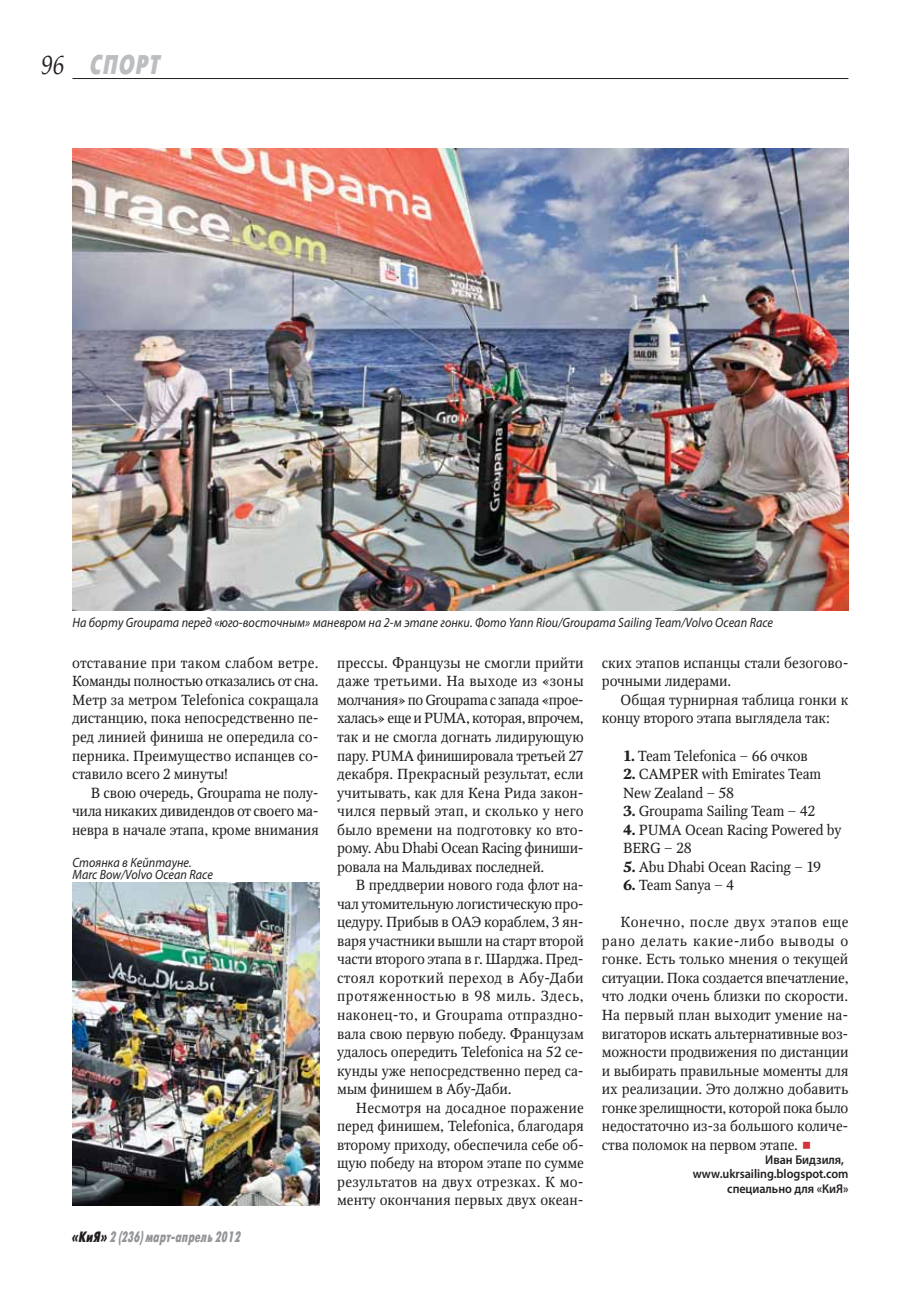
<style>
.page{position:relative;width:919px;height:1289px;background:#fff}
.page>*{position:absolute;margin:0;border:0;box-sizing:border-box;transform-origin:0 0}
.t1{font:italic 27px "Futuris X Cond C";color:#bbbdc0}
.t2{font:italic 15px "Futuris X Cond C";color:#939598;scale:.9 1}
.t3{font:14.55px/18.6px "Octava C";letter-spacing:-.01em;color:#231f20;text-align:justify}
.t4{font:italic 13.5px/12.1px "Myriad Pro";letter-spacing:.005em;color:#231f20;scale:.9 1}
.t5{font:600 12.75px "Myriad Pro";letter-spacing:-.005em;color:#231f20;scale:.95 1}
.s1{font-family:"Palatino Linotype";color:#231f20}
.s2{color:#231f20}
.s3{font-weight:700}
.s4{color:#d23439}
</style>
<div class="page">
<hr style="left:72px;top:78px;width:776px;height:1px;background:#231f20">
<img style="left:72px;top:882px;width:247px;height:323px">
<img style="left:72px;top:149px;width:776px;height:461px">
<h1 class="t1" style="left:41px;top:49px;width:124px"><span class="s1">96</span> СПОРТ</h1>
<p class="t4" style="left:72px;top:617px;width:780px">На борту Groupama перед «юго-восточным» маневром на 2-м этапе гонки. Фото Yann Riou/Groupama Sailing Team/Volvo Ocean Race</p>
<p class="t3" style="left:72px;top:654px;width:248px">отставание при таком слабом ветре.<br>Команды полностью отказались от сна.<br>Метр за метром Telefonica сокращала дистанцию, пока непосредственно пе&shy;ред линией финиша не опередила со&shy;перника. Преимущество испанцев со&shy;ставило всего 2 минуты!</p>
<p class="t3" style="left:72px;top:784px;width:248px;text-indent:19px">В свою очередь, Groupama не полу&shy;чила никаких дивидендов от своего ма&shy;невра в начале этапа, кроме внимания</p>
<p class="t4" style="left:72px;top:856px;width:157px">Стоянка в Кейптауне.<br>Marc Bow/Volvo Ocean Race</p>
<p class="t2" style="left:71px;top:1228px;width:193px"><span class="s2">«КиЯ»</span> 2 (236)март-апрель 2012</p>
<p class="t3" style="left:337px;top:654px;width:248px">прессы. Французы не смогли прийти даже третьими. На выходе из «зоны молчания» по Groupama с запада «прое&shy;халась» еще и PUMA, которая, впрочем, так и не смогла догнать лидирующую пару. PUMA финишировала третьей 27 декабря. Прекрасный результат, если учитывать, как для Кена Рида закон&shy;чился первый этап, и сколько у него было времени на подготовку ко вто&shy;рому. Abu Dhabi Ocean Racing финиши&shy;ровала на Мальдивах последней.</p>
<p class="t3" style="left:337px;top:877px;width:248px;text-indent:19px">В преддверии нового года флот на&shy;чал утомительную логистическую про&shy;цедуру. Прибыв в ОАЭ кораблем, 3 ян&shy;варя участники вышли на старт второй части второго этапа в г. Шарджа. Пред&shy;стоял короткий переход в Абу-Даби протяженностью в 98 миль. Здесь, наконец-то, и Groupama отпраздно&shy;вала свою первую победу. Французам удалось опередить Telefonica на 52 се&shy;кунды уже непосредственно перед са&shy;мым финишем в Абу-Даби.</p>
<p class="t3" style="left:337px;top:1099px;width:248px;text-indent:19px">Несмотря на досадное поражение перед финишем, Telefonica, благодаря второму приходу, обеспечила себе об&shy;щую победу на втором этапе по сумме результатов на двух отрезках. К мо&shy;менту окончания первых двух океан-</p>
<p class="t3" style="left:601px;top:654px;width:248px">ских этапов испанцы стали безогово&shy;рочными лидерами.</p>
<p class="t3" style="left:601px;top:691px;width:248px;text-indent:19px">Общая турнирная таблица гонки к концу второго этапа выглядела так:</p>
<p class="t3" style="left:623px;top:747px;width:186px"><span class="s3">1.</span> Team Telefonica – 66 очков</p>
<p class="t3" style="left:623px;top:765px;width:200px"><span class="s3">2.</span> CAMPER with Emirates Team<br>New Zealand – 58</p>
<p class="t3" style="left:623px;top:803px;width:194px"><span class="s3">3.</span> Groupama Sailing Team – 42</p>
<p class="t3" style="left:623px;top:821px;width:220px"><span class="s3">4.</span> PUMA Ocean Racing Powered by<br>BERG – 28</p>
<p class="t3" style="left:623px;top:858px;width:199px"><span class="s3">5.</span> Abu Dhabi Ocean Racing – 19</p>
<p class="t3" style="left:623px;top:877px;width:113px"><span class="s3">6.</span> Team Sanya – 4</p>
<p class="t3" style="left:601px;top:914px;width:248px;text-indent:19px">Конечно, после двух этапов еще рано делать какие-либо выводы о гонке. Есть только мнения о текущей ситуации. Пока создается впечатление, что лодки очень близки по скорости.<br>На первый план выходит умение на&shy;вигаторов искать альтернативные воз&shy;можности продвижения по дистанции и выбирать правильные моменты для их реализации. Это должно добавить гонке зрелищности, которой пока было недостаточно из-за большого количе&shy;ства поломок на первом этапе. <span class="s4">▪</span></p>
<p class="t5" style="left:765px;top:1152px;width:84px">Иван Бидзиля,</p>
<p class="t5" style="left:692px;top:1166px;width:165px">www.ukrsailing.blogspot.com</p>
<p class="t5" style="left:727px;top:1180px;width:129px">специально для «КиЯ»</p>
</div>
